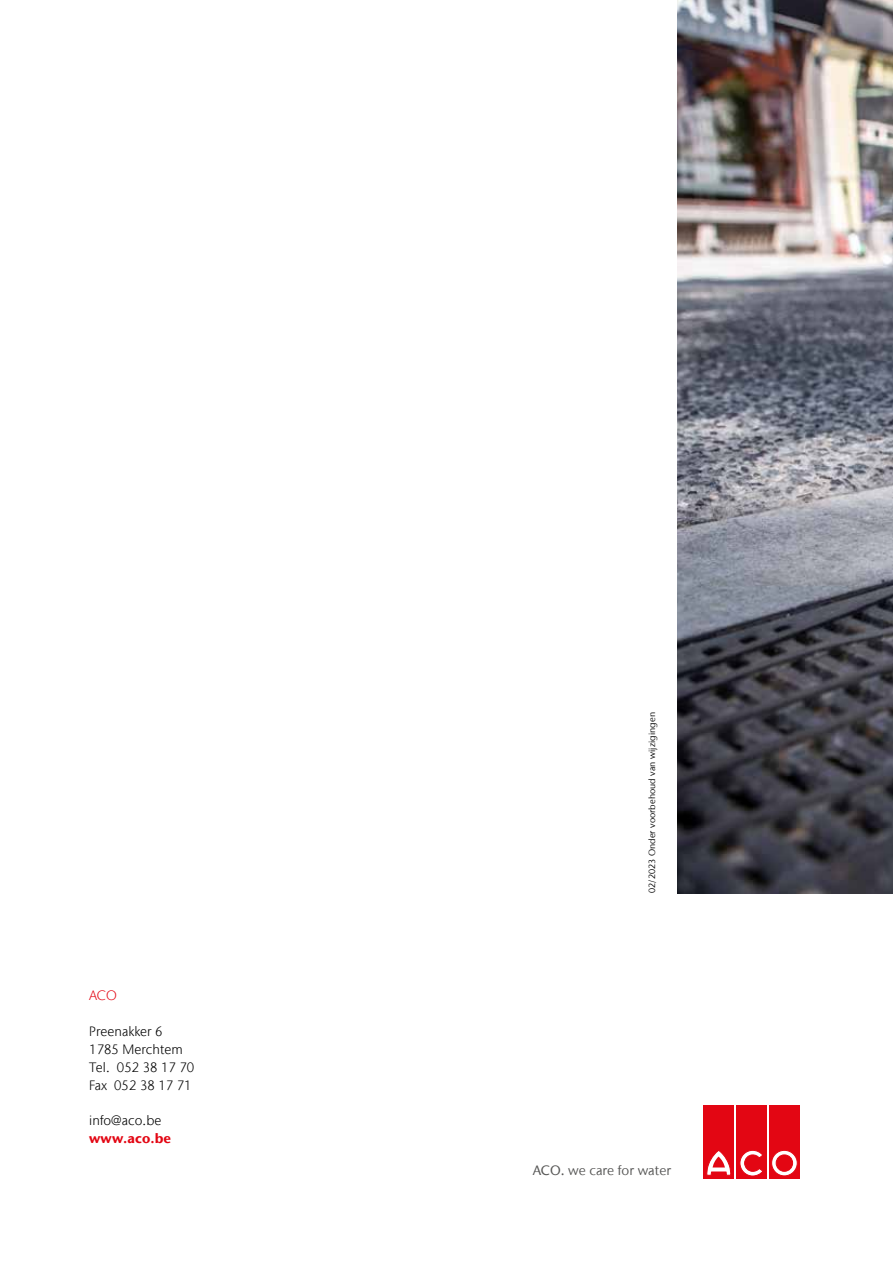
<style>
.page{position:relative;width:893px;height:1263px;background:#fff}
.page>*{position:absolute;margin:0;border:0;box-sizing:border-box;transform-origin:0 0}
.t1{font:300 13.5px/17.9px "Stone Sans IIITC Com";letter-spacing:.005em;color:#000}
.t2{font:13.5px "Stone Sans IIITC Com";color:#575756}
.t3{font:700 13.5px "Stone Sans IIITC Com";letter-spacing:.005em;color:#e30613}
.t4{font:300 13.5px "Stone Sans IIITC Com";color:#e30613}
.t5{font:9px "Stone Sans IIITC Com";letter-spacing:.01em;color:#000}
.s1{font-weight:500}
</style>
<div class="page">
<div style="left:704px;top:1105px;width:30px;height:74px;background:#e30613"></div>
<svg style="left:707px;top:1151px;width:24px;height:24px"></svg>
<div style="left:736px;top:1105px;width:31px;height:74px;background:#e30613"></div>
<svg style="left:740px;top:1150px;width:22px;height:26px"></svg>
<div style="left:769px;top:1105px;width:30px;height:74px;background:#e30613"></div>
<svg style="left:772px;top:1150px;width:25px;height:26px"></svg>
<div style="left:771px;top:1150px;width:26px;height:26px;border:1px solid #e30613;border-radius:50%"></div>
<div style="left:776px;top:1155px;width:17px;height:16px;background:#e30613;border-radius:50%"></div>
<div style="left:776px;top:1155px;width:17px;height:16px;border:1px solid #e30613;border-radius:50%"></div>
<img style="left:677px;top:0;width:216px;height:893px">
<p class="t4" style="left:89px;top:987px;width:29px">ACO</p>
<p class="t1" style="left:89px;top:1022px;width:107px">Preenakker 6<br>1785 Merchtem<br>Tel. 052 38 17 70<br>Fax 052 38 17 71</p>
<p class="t1" style="left:89px;top:1111px;width:74px">info@aco.be</p>
<p class="t3" style="left:89px;top:1129px;width:83px">www.aco.be</p>
<p class="t5" style="left:646px;top:893px;width:182px;rotate:-90deg">02/2023 Onder voorbehoud van wijzigingen</p>
<p class="t2" style="left:533px;top:1162px;width:140px"><span class="s1">ACO.</span> we care for water</p>
</div>
